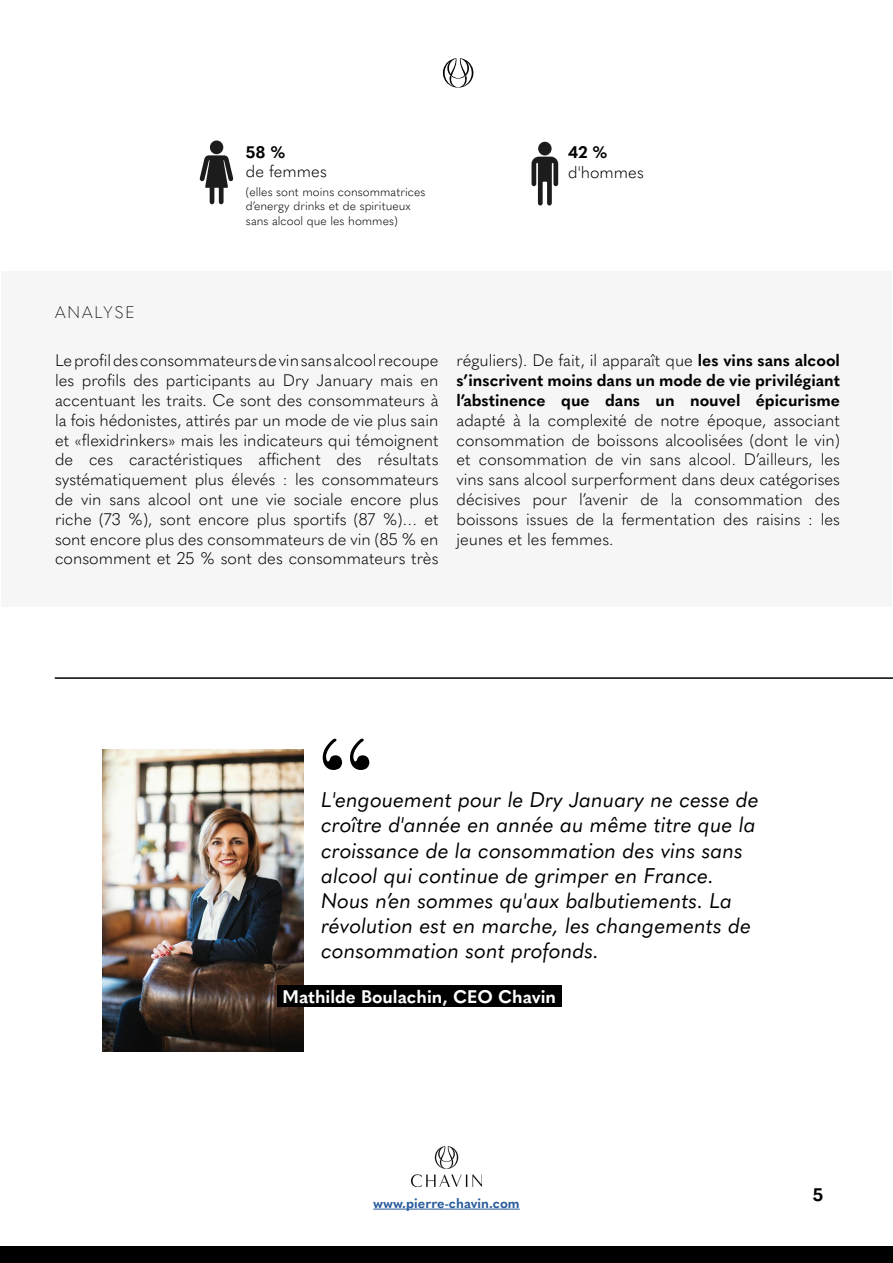
<style>
.page{position:relative;width:893px;height:1263px;background:#fff}
.page>*{position:absolute;margin:0;border:0;box-sizing:border-box;transform-origin:0 0}
.t1{font:112.5px "Bodoni";color:#000}
.t2{font:italic 21px/25.2px "Quasimoda";color:#000}
.t3{font:700 18px "Quasimoda";color:#fff}
.t4{font:700 18px "Quasimoda";color:#000}
.t5{font:300 16.5px/19.8px "Quasimoda";color:#000;text-align:justify}
.t6{font:700 16.5px/19.8px "Quasimoda";color:#000;text-align:justify}
.t7{font:200 16.5px "Quasimoda";letter-spacing:.1em;color:#000}
.t8{font:700 13.5px "Quasimoda";color:#275b9b}
.t9{font:300 12px/14.4px "Quasimoda";color:#000}
.s1{font-weight:300}
</style>
<div class="page">
<div style="left:0;top:1246px;width:893px;height:17px;background:#000"></div>
<img style="left:412px;top:1147px;width:69px;height:39px">
<hr style="left:373px;top:1209px;width:147px;height:1px;background:#275b9b">
<div style="left:1px;top:271px;width:891px;height:336px;background:#f6f6f6"></div>
<svg style="left:443px;top:58px;width:30px;height:30px"></svg>
<img style="left:102px;top:749px;width:202px;height:302px">
<div style="left:277px;top:985px;width:285px;height:22px;background:#000"></div>
<div style="left:210px;top:140px;width:13px;height:14px;background:#1c1c1c;border-radius:50%"></div>
<svg style="left:200px;top:155px;width:33px;height:49px"></svg>
<div style="left:538px;top:142px;width:14px;height:13px;background:#1c1c1c;border-radius:50%"></div>
<svg style="left:531px;top:157px;width:27px;height:49px"></svg>
<hr style="left:55px;top:677px;width:838px;height:2px;background:#000">
<p class="t7" style="left:55px;top:300px;width:81px">ANALYSE</p>
<p class="t6" style="left:246px;top:141px;width:41px">58 %</p>
<p class="t5" style="left:246px;top:161px;width:82px">de femmes</p>
<p class="t9" style="left:246px;top:184px;width:181px">(elles sont moins consommatrices d’energy drinks et de spiritueux sans alcool que les hommes)</p>
<p class="t6" style="left:568px;top:141px;width:41px">42 %</p>
<p class="t5" style="left:568px;top:161px;width:77px">d'hommes</p>
<p class="t5" style="left:55px;top:350px;width:385px">Le profil des consommateurs de vin sans alcool recoupe les profils des participants au Dry January mais en accentuant les traits. Ce sont des consommateurs à la fois hédonistes, attirés par un mode de vie plus sain et «flexidrinkers» mais les indicateurs qui témoignent de ces caractéristiques affichent des résultats systématiquement plus élevés : les consommateurs de vin sans alcool ont une vie sociale encore plus riche (73 %), sont encore plus sportifs (87 %)… et sont encore plus des consommateurs de vin (85 % en consomment et 25 % sont des consommateurs très</p>
<p class="t6" style="left:457px;top:349px;width:385px"><span class="s1">réguliers). De fait, il apparaît que</span> les vins sans alcool s’inscrivent moins dans un mode de vie privilégiant l’abstinence que dans un nouvel épicurisme</p>
<p class="t5" style="left:457px;top:409px;width:385px">adapté à la complexité de notre époque, associant consommation de boissons alcoolisées (dont le vin) et consommation de vin sans alcool. D’ailleurs, les vins sans alcool surperforment dans deux catégorises décisives pour l’avenir de la consommation des boissons issues de la fermentation des raisins : les jeunes et les femmes.</p>
<h1 class="t1" style="left:318px;top:710px;width:58px">“</h1>
<p class="t2" style="left:322px;top:786px;width:439px">L'engouement pour le Dry January ne cesse de croître d'année en année au même titre que la croissance de la consommation des vins sans alcool qui continue de grimper en France.<br>Nous n’en sommes qu'aux balbutiements. La révolution est en marche, les changements de consommation sont profonds.</p>
<p class="t3" style="left:283px;top:982px;width:275px">Mathilde Boulachin, CEO Chavin</p>
<p class="t8" style="left:373px;top:1192px;width:148px">www.pierre-chavin.com</p>
<p class="t4" style="left:813px;top:1180px;width:12px">5</p>
</div>
